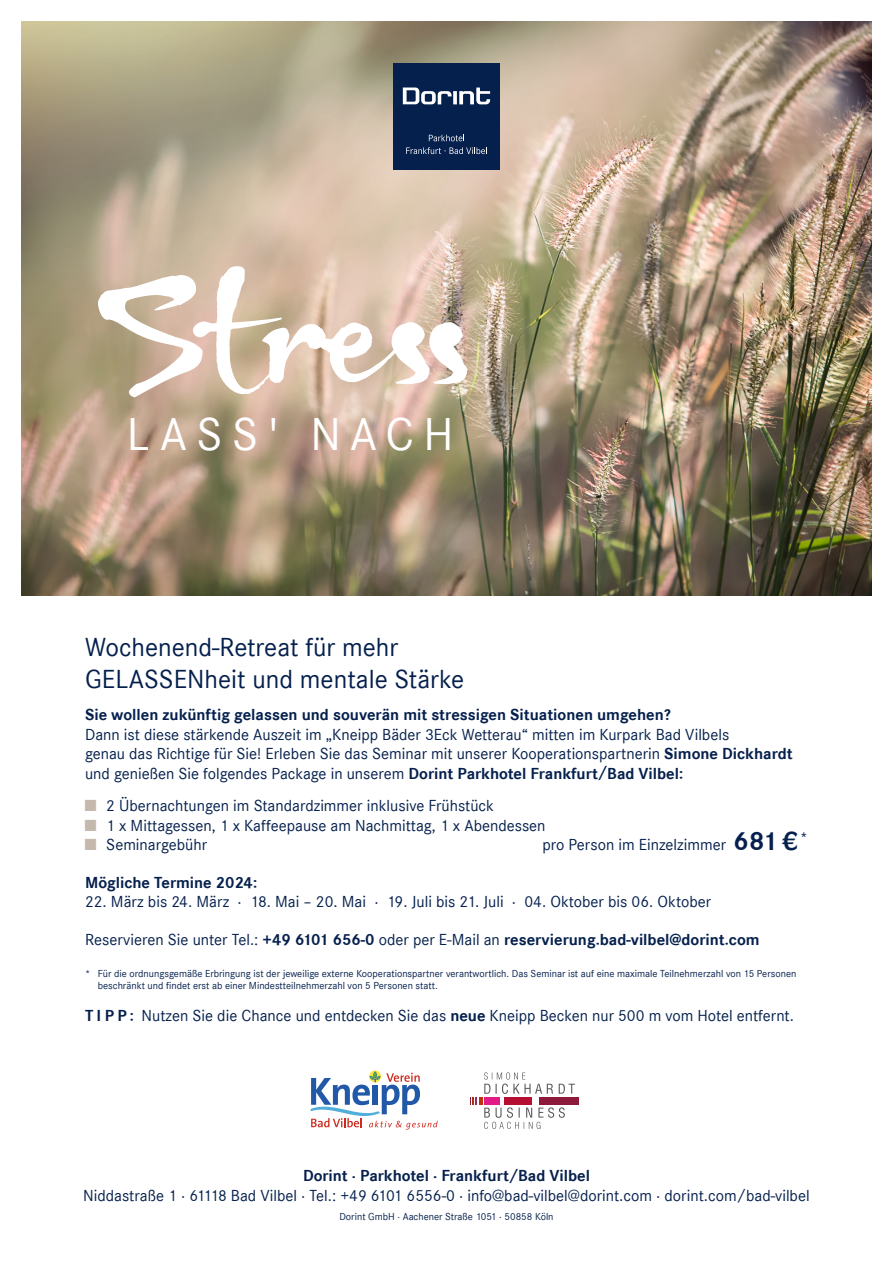
<style>
.page{position:relative;width:893px;height:1263px;background:#fff}
.page>*{position:absolute;margin:0;border:0;box-sizing:border-box;transform-origin:0 0}
.t1{font:199.5px "Gizmo";letter-spacing:-.025em;color:#fff}
.t2{font:47.55px "Corporate S";letter-spacing:.2em;color:#fff}
.t3{font:27px/32.2px "Corporate S";color:#05204d}
.t4{font:16.5px/19.5px "Corporate S";color:#05204d}
.t5{font:700 16.5px "Corporate S";color:#05204d}
.t6{font:10.5px/12px "Corporate S";color:#05204d}
.s1{font-weight:700}
.s2{color:#c5b9ad}
.s3{font-weight:700;font-size:27px}
.s4{font-weight:400}
</style>
<div class="page">
<img style="left:21px;top:21px;width:851px;height:574px">
<div style="left:393px;top:64px;width:107px;height:106px;background:#05204d"></div>
<svg style="left:459px;top:88px;width:31px;height:16px"></svg>
<svg style="left:453px;top:91px;width:4px;height:13px"></svg>
<svg style="left:403px;top:88px;width:49px;height:16px"></svg>
<svg style="left:429px;top:135px;width:35px;height:6px"></svg>
<svg style="left:406px;top:147px;width:81px;height:7px"></svg>
<svg style="left:310px;top:1071px;width:128px;height:58px"></svg>
<div style="left:540px;top:1097px;width:39px;height:7px;background:#8e1a3b"></div>
<svg style="left:470px;top:1072px;width:105px;height:57px"></svg>
<h1 class="t1" style="left:109px;top:182px;width:361px">Stress</h1>
<h2 class="t2" style="left:127px;top:407px;width:328px">LASS' NACH</h2>
<h3 class="t3" style="left:85px;top:631px;width:381px">Wochenend-Retreat für mehr<br>GELASSENheit und mentale Stärke</h3>
<p class="t5" style="left:85px;top:705px;width:587px">Sie wollen zukünftig gelassen und souverän mit stressigen Situationen umgehen?</p>
<p class="t4" style="left:85px;top:725px;width:709px">Dann ist diese stärkende Auszeit im „Kneipp Bäder 3Eck Wetterau“ mitten im Kurpark Bad Vilbels<br>genau das Richtige für Sie! Erleben Sie das Seminar mit unserer Kooperationspartnerin <span class="s1">Simone Dickhardt </span>und genießen Sie folgendes Package in unserem <span class="s1">Dorint Parkhotel Frankfurt/Bad Vilbel:</span></p>
<p class="t4" style="left:85px;top:796px;width:411px"><span class="s2">■</span> 2 Übernachtungen im Standardzimmer inklusive Frühstück</p>
<p class="t4" style="left:85px;top:815px;width:462px"><span class="s2">■</span> 1 x Mittagessen, 1 x Kaffeepause am Nachmittag, 1 x Abendessen</p>
<p class="t4" style="left:85px;top:835px;width:124px"><span class="s2">■</span> Seminargebühr</p>
<p class="t4" style="left:542px;top:835px;width:267px">pro Person im Einzelzimmer <span class="s3">681 €</span>*</p>
<p class="t5" style="left:85px;top:873px;width:174px">Mögliche Termine 2024:</p>
<p class="t4" style="left:85px;top:892px;width:628px">22. März bis 24. März · 18. Mai – 20. Mai · 19. Juli bis 21. Juli · 04. Oktober bis 06. Oktober</p>
<p class="t5" style="left:85px;top:930px;width:676px"><span class="s4">Reservieren Sie unter Tel.:</span> +49 6101 656-0 <span class="s4">oder per E-Mail an</span> reservierung.bad-vilbel@dorint.com</p>
<p class="t6" style="left:98px;top:967px;width:700px;text-indent:-13px">* Für die ordnungsgemäße Erbringung ist der jeweilige externe Kooperationspartner verantwortlich. Das Seminar ist auf eine maximale Teilnehmerzahl von 15 Personen beschränkt und findet erst ab einer Mindestteilnehmerzahl von 5 Personen statt.</p>
<p class="t4" style="left:85px;top:1006px;width:710px"><span class="s1">T I P P :</span> Nutzen Sie die Chance und entdecken Sie das <span class="s1">neue</span> Kneipp Becken nur 500 m vom Hotel entfernt.</p>
<p class="t5" style="left:303px;top:1166px;width:288px">Dorint · Parkhotel · Frankfurt/Bad Vilbel</p>
<p class="t4" style="left:83px;top:1186px;width:728px">Niddastraße 1 · 61118 Bad Vilbel · Tel.: +49 6101 6556-0 · info@bad-vilbel@dorint.com · dorint.com/bad-vilbel</p>
<p class="t6" style="left:339px;top:1211px;width:216px">Dorint GmbH · Aachener Straße 1051 · 50858 Köln</p>
</div>
